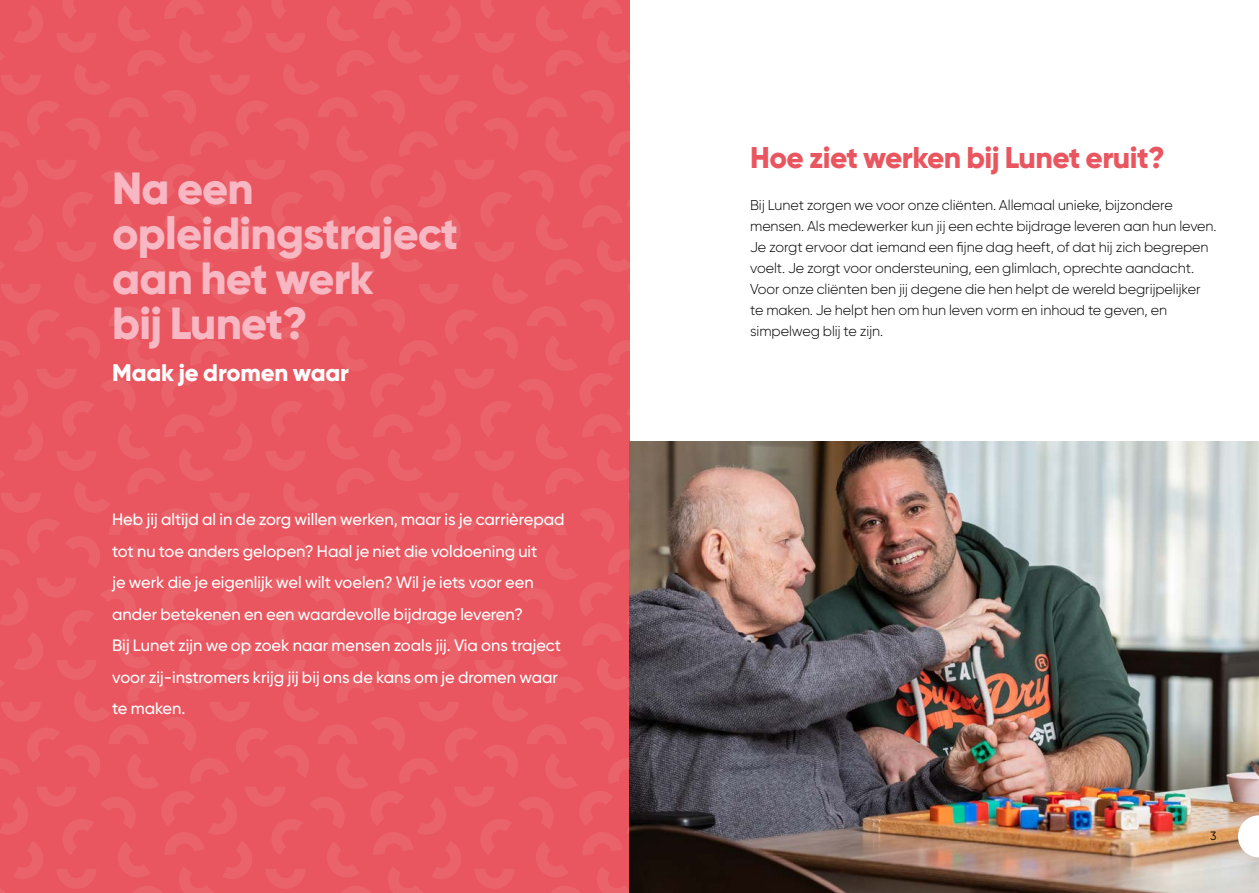
<style>
.page{position:relative;width:1259px;height:893px;background:#fff}
.page>*{position:absolute;margin:0;border:0;box-sizing:border-box;transform-origin:0 0}
.t1{font:800 45px/45px "Gilroy";letter-spacing:-.02em;color:#f7b8c4}
.t2{font:800 30px "Gilroy";letter-spacing:-.02em;color:#e9565f}
.t3{font:800 24px "Gilroy";letter-spacing:-.01em;color:#fff}
.t4{font:500 16.5px/31.5px "Gilroy";letter-spacing:-.005em;color:#fff}
.t5{font:300 14.25px/21px "Gilroy";letter-spacing:-.005em;color:#000}
.t6{font:12px "Gilroy";color:#000}
</style>
<div class="page">
<img style="left:629px;top:441px;width:630px;height:452px">
<div style="left:0;top:0;width:629px;height:893px;background:linear-gradient(to right,#e95962,#e95962)"></div>
<svg style="left:1238px;top:815px;width:21px;height:42px"></svg>
<h1 class="t1" style="left:112px;top:165px;width:347px">Na een opleidingstraject aan het werk<br>bij Lunet?</h1>
<h3 class="t3" style="left:112px;top:357px;width:238px">Maak je dromen waar</h3>
<p class="t4" style="left:112px;top:503px;width:454px">Heb jij altijd al in de zorg willen werken, maar is je carrièrepad tot nu toe anders gelopen? Haal je niet die voldoening uit<br>je werk die je eigenlijk wel wilt voelen? Wil je iets voor een ander betekenen en een waardevolle bijdrage leveren?<br>Bij Lunet zijn we op zoek naar mensen zoals jij. Via ons traject voor zij-instromers krijg jij bij ons de kans om je dromen waar te maken.</p>
<h2 class="t2" style="left:750px;top:139px;width:416px">Hoe ziet werken bij Lunet eruit?</h2>
<p class="t5" style="left:750px;top:194px;width:468px">Bij Lunet zorgen we voor onze cliënten. Allemaal unieke, bijzondere mensen. Als medewerker kun jij een echte bijdrage leveren aan hun leven.<br>Je zorgt ervoor dat iemand een fijne dag heeft, of dat hij zich begrepen voelt. Je zorgt voor ondersteuning, een glimlach, oprechte aandacht.<br>Voor onze cliënten ben jij degene die hen helpt de wereld begrijpelijker te maken. Je helpt hen om hun leven vorm en inhoud te geven, en simpelweg blij te zijn.</p>
<p class="t6" style="left:1210px;top:828px;width:8px">3</p>
</div>
